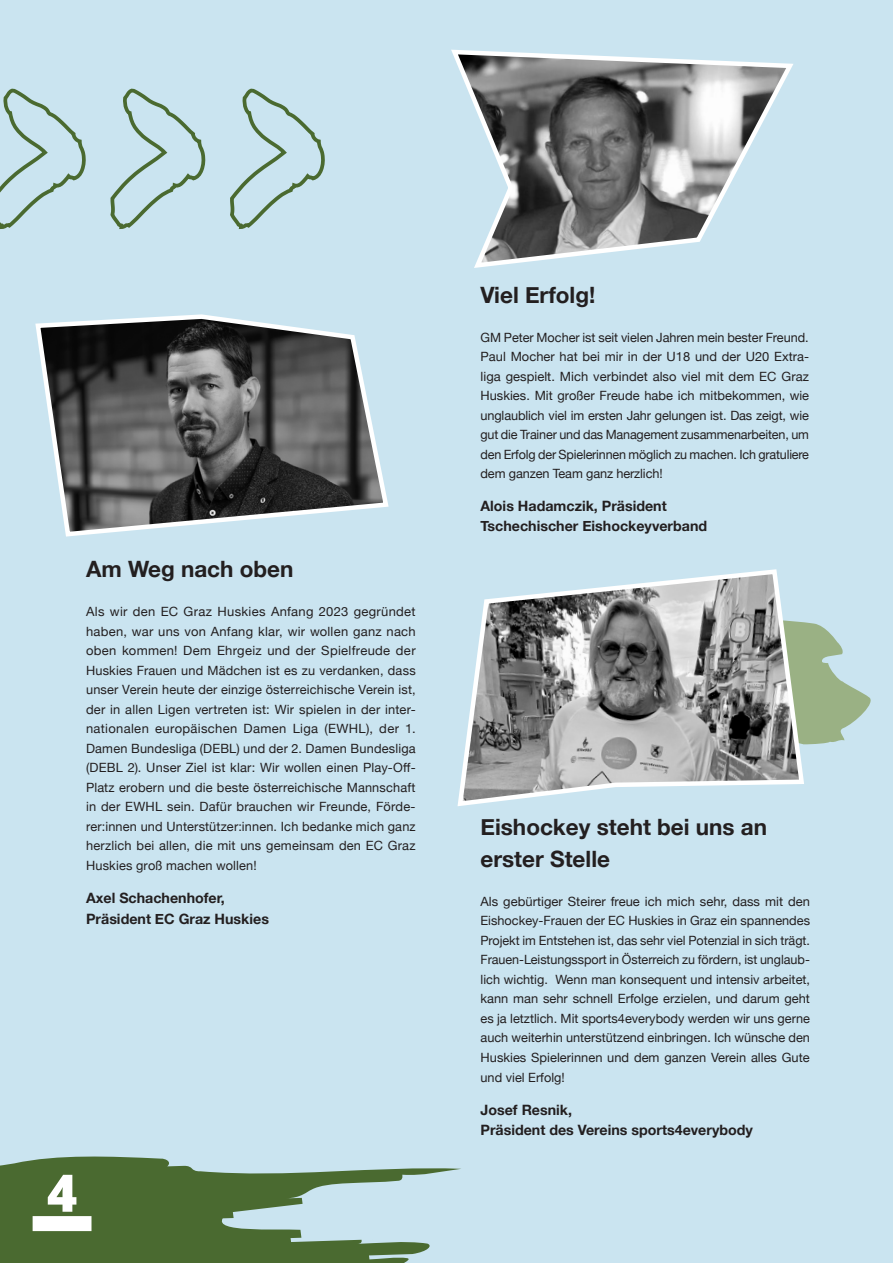
<style>
.page{position:relative;width:893px;height:1263px;background:#cae4f0}
.page>*{position:absolute;margin:0;border:0;box-sizing:border-box;transform-origin:0 0}
.t1{font:800 51.75px "Open Sans";color:#fff}
.t2{font:700 22.5px/31.5px "Helvetica Neue";color:#231f20}
.t3{font:700 14.25px/20.2px "Helvetica Neue";color:#231f20}
.t4{font:12.75px/19.5px "Helvetica Neue";color:#231f20;text-align:justify}
</style>
<div class="page">
<svg style="left:807px;top:622px;width:64px;height:123px;fill:#9ab184"></svg>
<svg style="left:0;top:1156px;width:461px;height:107px;fill:#4a6a30"></svg>
<svg style="left:457px;top:569px;width:350px;height:237px"></svg>
<div style="left:33px;top:1216px;width:59px;height:15px;background:#fff"></div>
<svg style="left:35px;top:314px;width:354px;height:223px"></svg>
<svg style="left:451px;top:49px;width:342px;height:219px"></svg>
<svg style="left:0;top:88px;width:86px;height:141px"></svg>
<svg style="left:110px;top:88px;width:96px;height:141px"></svg>
<svg style="left:230px;top:88px;width:95px;height:141px"></svg>
<h2 class="t2" style="left:86px;top:554px;width:209px">Am Weg nach oben</h2>
<p class="t4" style="left:86px;top:602px;width:331px">Als wir den EC Graz Huskies Anfang 2023 gegründet haben, war uns von Anfang klar, wir wollen ganz nach oben kommen! Dem Ehrgeiz und der Spielfreude der Huskies Frauen und Mädchen ist es zu verdanken, dass unser Verein heute der einzige österreichische Verein ist, der in allen Ligen vertreten ist: Wir spielen in der inter&shy;nationalen europäischen Damen Liga (EWHL), der 1.<br>Damen Bundesliga (DEBL) und der 2. Damen Bundesliga (DEBL 2). Unser Ziel ist klar: Wir wollen einen Play-Off-Platz erobern und die beste österreichische Mannschaft in der EWHL sein. Dafür brauchen wir Freunde, Förde&shy;rer:innen und Unterstützer:innen. Ich bedanke mich ganz herzlich bei allen, die mit uns gemeinsam den EC Graz Huskies groß machen wollen!</p>
<p class="t3" style="left:86px;top:888px;width:184px">Axel Schachenhofer,<br>Präsident EC Graz Huskies</p>
<h1 class="t1" style="left:47px;top:1153px;width:32px">4</h1>
<h2 class="t2" style="left:480px;top:279px;width:116px">Viel Erfolg!</h2>
<p class="t4" style="left:480px;top:328px;width:330px">GM Peter Mocher ist seit vielen Jahren mein bester Freund.<br>Paul Mocher hat bei mir in der U18 und der U20 Extra&shy;liga gespielt. Mich verbindet also viel mit dem EC Graz Huskies. Mit großer Freude habe ich mitbekommen, wie unglaublich viel im ersten Jahr gelungen ist. Das zeigt, wie gut die Trainer und das Management zusammenarbeiten, um den Erfolg der Spielerinnen möglich zu machen. Ich gratuliere dem ganzen Team ganz herzlich!</p>
<p class="t3" style="left:480px;top:496px;width:228px">Alois Hadamczik, Präsident<br>Tschechischer Eishockeyverband</p>
<h2 class="t2" style="left:480px;top:812px;width:288px">Eishockey steht bei uns an erster Stelle</h2>
<p class="t4" style="left:480px;top:892px;width:331px">Als gebürtiger Steirer freue ich mich sehr, dass mit den Eishockey-Frauen der EC Huskies in Graz ein spannendes Projekt im Entstehen ist, das sehr viel Potenzial in sich trägt.<br>Frauen-Leistungssport in Österreich zu fördern, ist unglaub&shy;lich wichtig. Wenn man konsequent und intensiv arbeitet, kann man sehr schnell Erfolge erzielen, und darum geht es ja letztlich. Mit sports4everybody werden wir uns gerne auch weiterhin unterstützend einbringen. Ich wünsche den Huskies Spielerinnen und dem ganzen Verein alles Gute und viel Erfolg!</p>
<p class="t3" style="left:480px;top:1100px;width:274px">Josef Resnik,<br>Präsident des Vereins sports4everybody</p>
</div>
